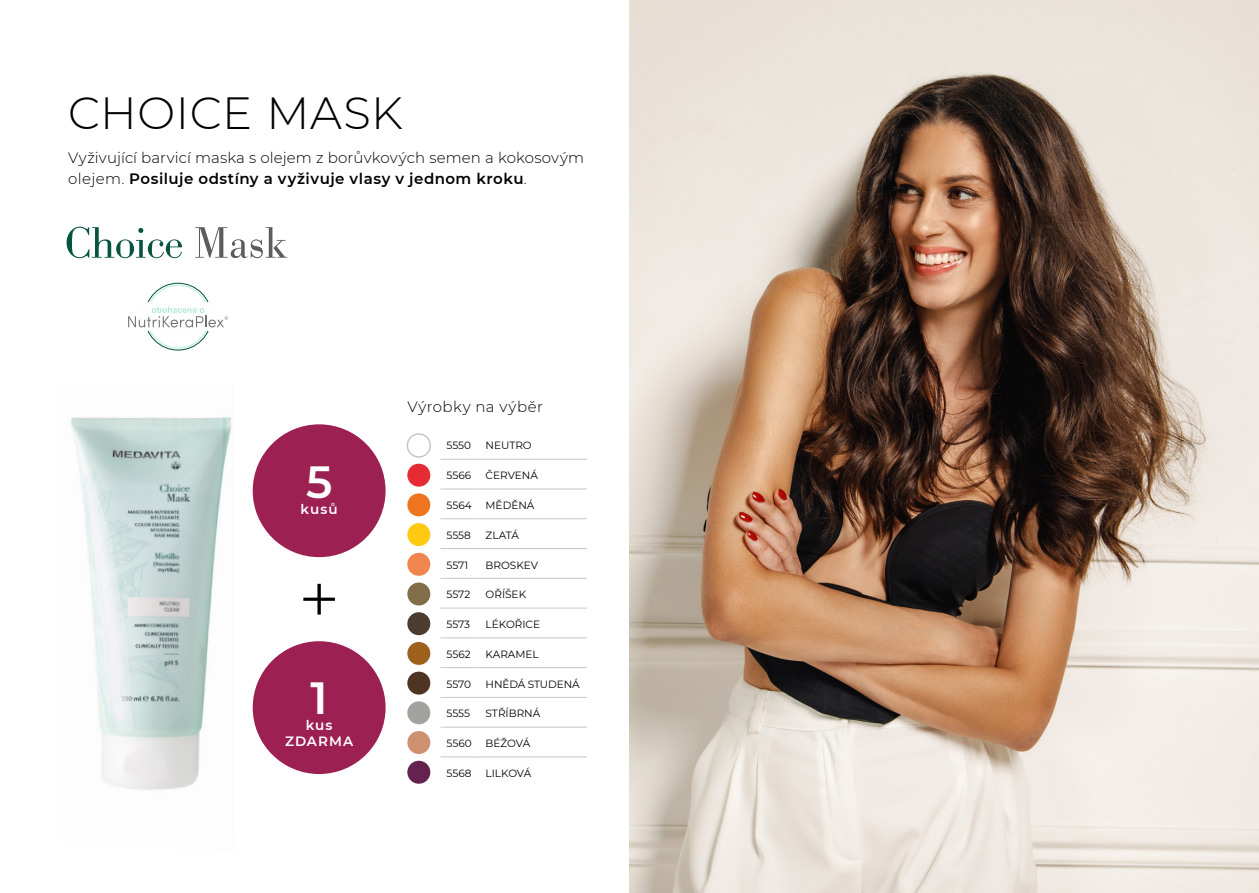
<style>
.page{position:relative;width:1259px;height:893px;background:#fff}
.page>*{position:absolute;margin:0;border:0;box-sizing:border-box;transform-origin:0 0}
.t1{font:300 45px "Montserrat";letter-spacing:.015em;color:#000}
.t2{font:600 45px "Montserrat";color:#fff}
.t3{font:300 15px/21px "Montserrat";letter-spacing:.005em;color:#000}
.t4{font:300 15px "Montserrat";letter-spacing:.035em;color:#000}
.t5{font:600 13.5px/16.2px "Montserrat";letter-spacing:.08em;color:#fff;text-align:center}
.t6{font:10.5px "Montserrat";color:#000}
.s1{font-weight:600}
</style>
<div class="page">
<img style="left:71px;top:417px;width:161px;height:373px">
<svg style="left:128px;top:307px;width:100px;height:20px"></svg>
<svg style="left:67px;top:227px;width:115px;height:31px"></svg>
<svg style="left:195px;top:227px;width:92px;height:31px"></svg>
<svg style="left:303px;top:584px;width:32px;height:31px"></svg>
<div style="left:253px;top:424px;width:132px;height:133px;background:#9d2053;border-radius:50%"></div>
<div style="left:253px;top:641px;width:132px;height:133px;background:#9d2053;border-radius:50%"></div>
<img style="left:629px;top:0;width:630px;height:893px">
<hr style="left:440px;top:459px;width:39px;height:1px;background:#c6c6c6">
<hr style="left:479px;top:459px;width:108px;height:1px;background:#c6c6c6">
<hr style="left:440px;top:489px;width:39px;height:1px;background:#c6c6c6">
<hr style="left:479px;top:489px;width:108px;height:1px;background:#c6c6c6">
<hr style="left:440px;top:518px;width:39px;height:1px;background:#c6c6c6">
<hr style="left:479px;top:518px;width:108px;height:1px;background:#c6c6c6">
<hr style="left:440px;top:548px;width:39px;height:1px;background:#c6c6c6">
<hr style="left:479px;top:548px;width:108px;height:1px;background:#c6c6c6">
<hr style="left:440px;top:578px;width:39px;height:1px;background:#c6c6c6">
<hr style="left:479px;top:578px;width:108px;height:1px;background:#c6c6c6">
<hr style="left:440px;top:608px;width:39px;height:1px;background:#c6c6c6">
<hr style="left:479px;top:608px;width:108px;height:1px;background:#c6c6c6">
<hr style="left:440px;top:637px;width:39px;height:1px;background:#c6c6c6">
<hr style="left:479px;top:637px;width:108px;height:1px;background:#c6c6c6">
<hr style="left:440px;top:667px;width:39px;height:1px;background:#c6c6c6">
<hr style="left:479px;top:667px;width:108px;height:1px;background:#c6c6c6">
<hr style="left:440px;top:697px;width:39px;height:1px;background:#c6c6c6">
<hr style="left:479px;top:697px;width:108px;height:1px;background:#c6c6c6">
<hr style="left:440px;top:727px;width:39px;height:1px;background:#c6c6c6">
<hr style="left:479px;top:727px;width:108px;height:1px;background:#c6c6c6">
<hr style="left:440px;top:756px;width:39px;height:1px;background:#c6c6c6">
<hr style="left:479px;top:756px;width:108px;height:1px;background:#c6c6c6">
<div style="left:406px;top:433px;width:25px;height:25px;border:2px solid #c6c6c6;border-radius:50%"></div>
<div style="left:407px;top:464px;width:23px;height:23px;background:#e52c35;border-radius:50%"></div>
<div style="left:407px;top:493px;width:23px;height:23px;background:#ee751d;border-radius:50%"></div>
<div style="left:407px;top:523px;width:23px;height:23px;background:#fecb12;border-radius:50%"></div>
<div style="left:407px;top:553px;width:23px;height:23px;background:#f0854f;border-radius:50%"></div>
<div style="left:407px;top:582px;width:23px;height:23px;background:#826e4a;border-radius:50%"></div>
<div style="left:407px;top:612px;width:23px;height:23px;background:#4d3d30;border-radius:50%"></div>
<div style="left:407px;top:642px;width:23px;height:23px;background:#9e611d;border-radius:50%"></div>
<div style="left:407px;top:672px;width:23px;height:23px;background:#4e3423;border-radius:50%"></div>
<div style="left:407px;top:701px;width:23px;height:23px;background:#a4a29e;border-radius:50%"></div>
<div style="left:407px;top:731px;width:23px;height:23px;background:#cd9170;border-radius:50%"></div>
<div style="left:407px;top:761px;width:23px;height:23px;background:#64234f;border-radius:50%"></div>
<h1 class="t1" style="left:68px;top:83px;width:336px">CHOICE MASK</h1>
<h2 class="t3" style="left:68px;top:147px;width:517px">Vyživující barvicí maska s olejem z borůvkových semen a kokosovým olejem. <span class="s1">Posiluje odstíny a vyživuje vlasy v jednom kroku</span>.</h2>
<h1 class="t2" style="left:306px;top:450px;width:28px">5</h1>
<p class="t5" style="left:300px;top:501px;width:39px">kusů</p>
<h1 class="t2" style="left:310px;top:666px;width:19px">1</h1>
<p class="t5" style="left:285px;top:717px;width:70px">kus<br>ZDARMA</p>
<h2 class="t4" style="left:407px;top:397px;width:137px">Výrobky na výběr</h2>
<p class="t6" style="left:446px;top:438px;width:26px">5550</p>
<p class="t6" style="left:485px;top:438px;width:48px">NEUTRO</p>
<p class="t6" style="left:446px;top:468px;width:26px">5566</p>
<p class="t6" style="left:485px;top:468px;width:54px">ČERVENÁ</p>
<p class="t6" style="left:446px;top:498px;width:27px">5564</p>
<p class="t6" style="left:485px;top:498px;width:50px">MĚDĚNÁ</p>
<p class="t6" style="left:446px;top:528px;width:26px">5558</p>
<p class="t6" style="left:485px;top:528px;width:35px">ZLATÁ</p>
<p class="t6" style="left:446px;top:558px;width:23px">5571</p>
<p class="t6" style="left:485px;top:558px;width:54px">BROSKEV</p>
<p class="t6" style="left:446px;top:587px;width:25px">5572</p>
<p class="t6" style="left:485px;top:587px;width:42px">OŘÍŠEK</p>
<p class="t6" style="left:446px;top:617px;width:25px">5573</p>
<p class="t6" style="left:485px;top:617px;width:56px">LÉKOŘICE</p>
<p class="t6" style="left:446px;top:647px;width:26px">5562</p>
<p class="t6" style="left:485px;top:647px;width:55px">KARAMEL</p>
<p class="t6" style="left:446px;top:677px;width:26px">5570</p>
<p class="t6" style="left:485px;top:677px;width:95px">HNĚDÁ STUDENÁ</p>
<p class="t6" style="left:446px;top:706px;width:25px">5555</p>
<p class="t6" style="left:485px;top:706px;width:56px">STŘÍBRNÁ</p>
<p class="t6" style="left:446px;top:736px;width:27px">5560</p>
<p class="t6" style="left:485px;top:736px;width:46px">BÉŽOVÁ</p>
<p class="t6" style="left:446px;top:766px;width:26px">5568</p>
<p class="t6" style="left:485px;top:766px;width:47px">LILKOVÁ</p>
</div>
